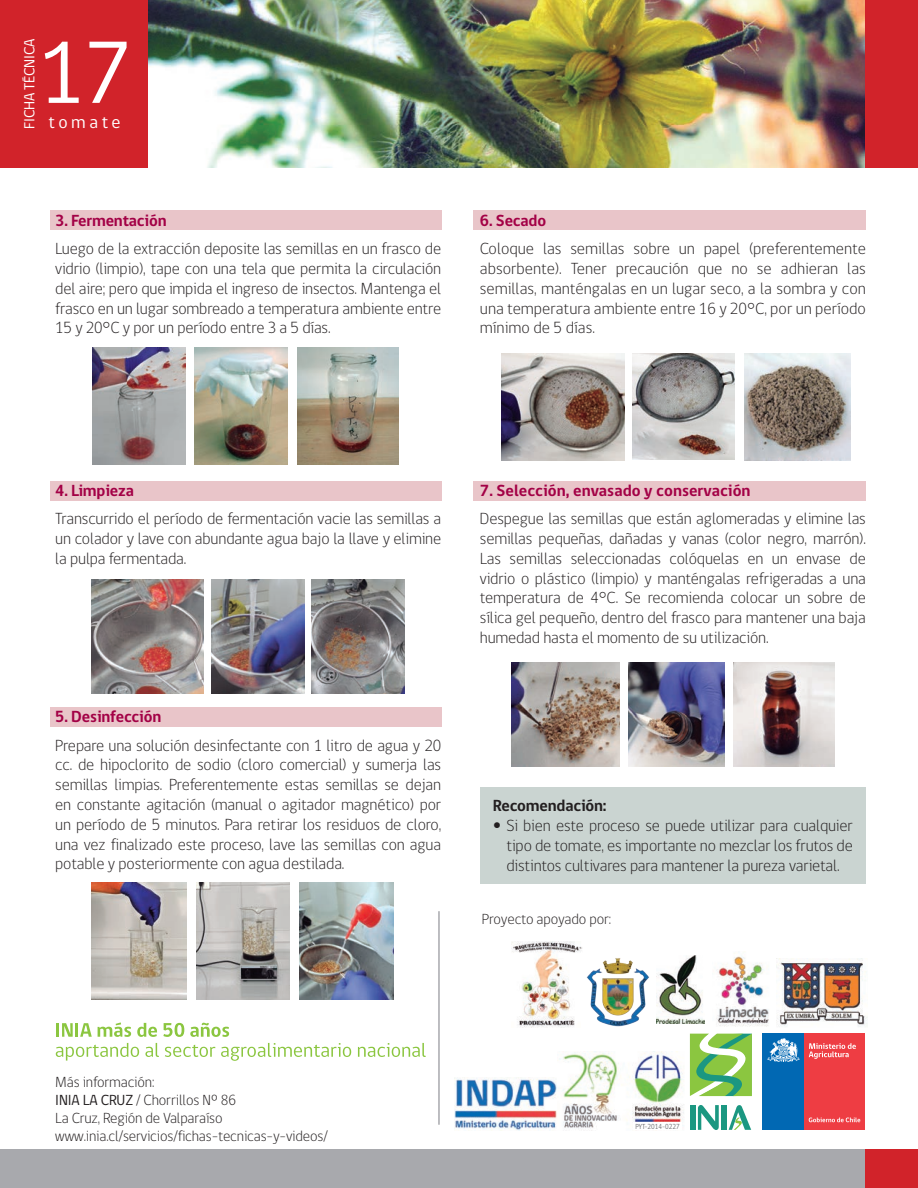
<style>
.page{position:relative;width:918px;height:1188px;background:#fff}
.page>*{position:absolute;margin:0;border:0;box-sizing:border-box;transform-origin:0 0}
.t1{font:90px "gob CL";color:#fff}
.t2{font:18px "gob CL";letter-spacing:.2em;color:#fff}
.t3{font:300 16.5px/19.8px "gob CL";letter-spacing:-.01em;color:#231f20;text-align:justify}
.t4{font:700 16.5px "gob CL";letter-spacing:-.01em;color:#a30146}
.t5{font:700 16.5px "gob CL";letter-spacing:-.01em;color:#231f20}
.t6{font:300 15px "gob CL";letter-spacing:-.01em;color:#231f20}
.t7{font:15px "gob CL";letter-spacing:-.01em;color:#fff}
.t8{font:7.5px "gob CL";color:#6c6d70;scale:.9 1}
.s1{font-family:"Meta Pro";font-weight:400}
.s2{font-weight:400}
</style>
<div class="page">
<div style="left:50px;top:210px;width:391px;height:19px;background:#e9c5c9"></div>
<div style="left:50px;top:482px;width:391px;height:19px;background:#e9c5c9"></div>
<div style="left:50px;top:708px;width:391px;height:19px;background:#e9c5c9"></div>
<div style="left:473px;top:210px;width:393px;height:19px;background:#e9c5c9"></div>
<div style="left:473px;top:482px;width:393px;height:19px;background:#e9c5c9"></div>
<div style="left:0;top:0;width:148px;height:167px;background:#d1232a"></div>
<div style="left:0;top:1150px;width:865px;height:38px;background:#a8a9ad"></div>
<div style="left:763px;top:1034px;width:42px;height:96px;background:#0168b3"></div>
<div style="left:805px;top:1034px;width:60px;height:96px;background:#ee3d43"></div>
<svg style="left:767px;top:1038px;width:33px;height:24px"></svg>
<svg style="left:809px;top:1043px;width:47px;height:16px"></svg>
<svg style="left:809px;top:1118px;width:51px;height:4px"></svg>
<hr style="left:56px;top:1023px;width:3px;height:14px;background:#8bc640">
<svg style="left:62px;top:1023px;width:30px;height:14px"></svg>
<svg style="left:98px;top:1022px;width:33px;height:15px"></svg>
<svg style="left:137px;top:1023px;width:20px;height:14px"></svg>
<svg style="left:163px;top:1023px;width:21px;height:14px"></svg>
<svg style="left:190px;top:1022px;width:39px;height:15px"></svg>
<svg style="left:56px;top:1043px;width:83px;height:18px"></svg>
<svg style="left:145px;top:1043px;width:14px;height:14px"></svg>
<svg style="left:165px;top:1045px;width:50px;height:12px"></svg>
<svg style="left:221px;top:1043px;width:130px;height:18px"></svg>
<svg style="left:358px;top:1043px;width:68px;height:14px"></svg>
<div style="left:480px;top:787px;width:386px;height:97px;background:#cad4d1"></div>
<img style="left:454px;top:1078px;width:103px;height:52px">
<img style="left:776px;top:958px;width:91px;height:69px">
<img style="left:716px;top:953px;width:53px;height:74px">
<img style="left:656px;top:956px;width:49px;height:67px">
<div style="left:865px;top:1150px;width:53px;height:38px;background:#d1232a"></div>
<hr style="left:438px;top:911px;width:2px;height:214px;background:#a8a9ad">
<img style="left:511px;top:941px;width:71px;height:86px">
<img style="left:586px;top:958px;width:63px;height:69px">
<img style="left:501px;top:354px;width:124px;height:106px">
<img style="left:632px;top:354px;width:103px;height:105px">
<img style="left:744px;top:354px;width:106px;height:106px">
<img style="left:93px;top:348px;width:92px;height:117px">
<img style="left:298px;top:348px;width:100px;height:117px">
<img style="left:195px;top:348px;width:92px;height:117px">
<img style="left:91px;top:579px;width:113px;height:115px">
<img style="left:212px;top:579px;width:92px;height:115px">
<img style="left:311px;top:579px;width:93px;height:115px">
<img style="left:559px;top:1051px;width:125px;height:79px">
<div style="left:633px;top:1123px;width:49px;height:7px;background:#fff"></div>
<img style="left:92px;top:883px;width:94px;height:116px">
<img style="left:197px;top:883px;width:92px;height:116px">
<img style="left:300px;top:883px;width:93px;height:116px">
<img style="left:511px;top:662px;width:109px;height:104px">
<img style="left:629px;top:662px;width:95px;height:104px">
<img style="left:733px;top:662px;width:101px;height:104px">
<svg style="left:698px;top:1105px;width:21px;height:25px"></svg>
<div style="left:690px;top:1105px;width:5px;height:25px;background:#1b9781"></div>
<div style="left:721px;top:1105px;width:6px;height:25px;background:#1b9781"></div>
<svg style="left:729px;top:1105px;width:22px;height:25px"></svg>
<svg style="left:690px;top:1034px;width:62px;height:62px;background:#8bc76c"></svg>
<img style="left:148px;top:0;width:718px;height:167px">
<div style="left:866px;top:0;width:52px;height:167px;background:#d1232a"></div>
<p class="t7" style="left:19px;top:129px;width:93px;rotate:-90deg">FICHA TÉCNICA</p>
<p class="t1" style="left:37px;top:11px;width:96px">17</p>
<p class="t2" style="left:49px;top:110px;width:74px">tomate</p>
<p class="t4" style="left:55px;top:209px;width:113px">3. Fermentación</p>
<p class="t3" style="left:55px;top:239px;width:388px">Luego de la extracción deposite las semillas en un frasco de vidrio (limpio), tape con una tela que permita la circulación del aire; pero que impida el ingreso de insectos. Mantenga el frasco en un lugar sombreado a temperatura ambiente entre 15 y 20°C y por un período entre 3 a 5 días.</p>
<p class="t4" style="left:480px;top:209px;width:68px">6. Secado</p>
<p class="t3" style="left:480px;top:239px;width:388px">Coloque las semillas sobre un papel (preferentemente absorbente). Tener precaución que no se adhieran las semillas, manténgalas en un lugar seco, a la sombra y con una temperatura ambiente entre 16 y 20°C, por un período mínimo de 5 días.</p>
<p class="t4" style="left:55px;top:479px;width:80px">4. Limpieza</p>
<p class="t3" style="left:55px;top:509px;width:387px">Transcurrido el período de fermentación vacie las semillas a un colador y lave con abundante agua bajo la llave y elimine la pulpa fermentada.</p>
<p class="t4" style="left:55px;top:706px;width:108px">5. Desinfección</p>
<p class="t3" style="left:55px;top:736px;width:388px">Prepare una solución desinfectante con 1 litro de agua y 20 cc. de hipoclorito de sodio (cloro comercial) y sumerja las semillas limpias. Preferentemente estas semillas se dejan en constante agitación (manual o agitador magnético) por un período de 5 minutos. Para retirar los residuos de cloro, una vez finalizado este proceso, lave las semillas con agua potable y posteriormente con agua destilada.</p>
<p class="t4" style="left:480px;top:479px;width:272px">7. Selección, envasado y conservación</p>
<p class="t3" style="left:480px;top:509px;width:388px">Despegue las semillas que están aglomeradas y elimine las semillas pequeñas, dañadas y vanas (color negro, marrón).<br>Las semillas seleccionadas colóquelas en un envase de vidrio o plástico (limpio) y manténgalas refrigeradas a una temperatura de 4°C. Se recomienda colocar un sobre de sílica gel pequeño, dentro del frasco para mantener una baja humedad hasta el momento de su utilización.</p>
<p class="t5" style="left:493px;top:795px;width:115px">Recomendación:</p>
<p class="t3" style="left:506px;top:816px;width:348px;text-indent:-14px"><span class="s1">•</span> Si bien este proceso se puede utilizar para cualquier tipo de tomate, es importante no mezclar los frutos de distintos cultivares para mantener la pureza varietal.</p>
<p class="t6" style="left:482px;top:909px;width:131px">Proyecto apoyado por:</p>
<p class="t6" style="left:55px;top:1071px;width:101px">Más información:</p>
<p class="t6" style="left:55px;top:1089px;width:183px"><span class="s2">INIA LA CRUZ</span> / Chorrillos Nº 86</p>
<p class="t6" style="left:55px;top:1107px;width:169px">La Cruz, Región de Valparaíso</p>
<p class="t6" style="left:55px;top:1125px;width:274px">www.inia.cl/servicios/fichas-tecnicas-y-videos/</p>
<p class="t8" style="left:635px;top:1121px;width:51px">PYT-2014-0227</p>
</div>
